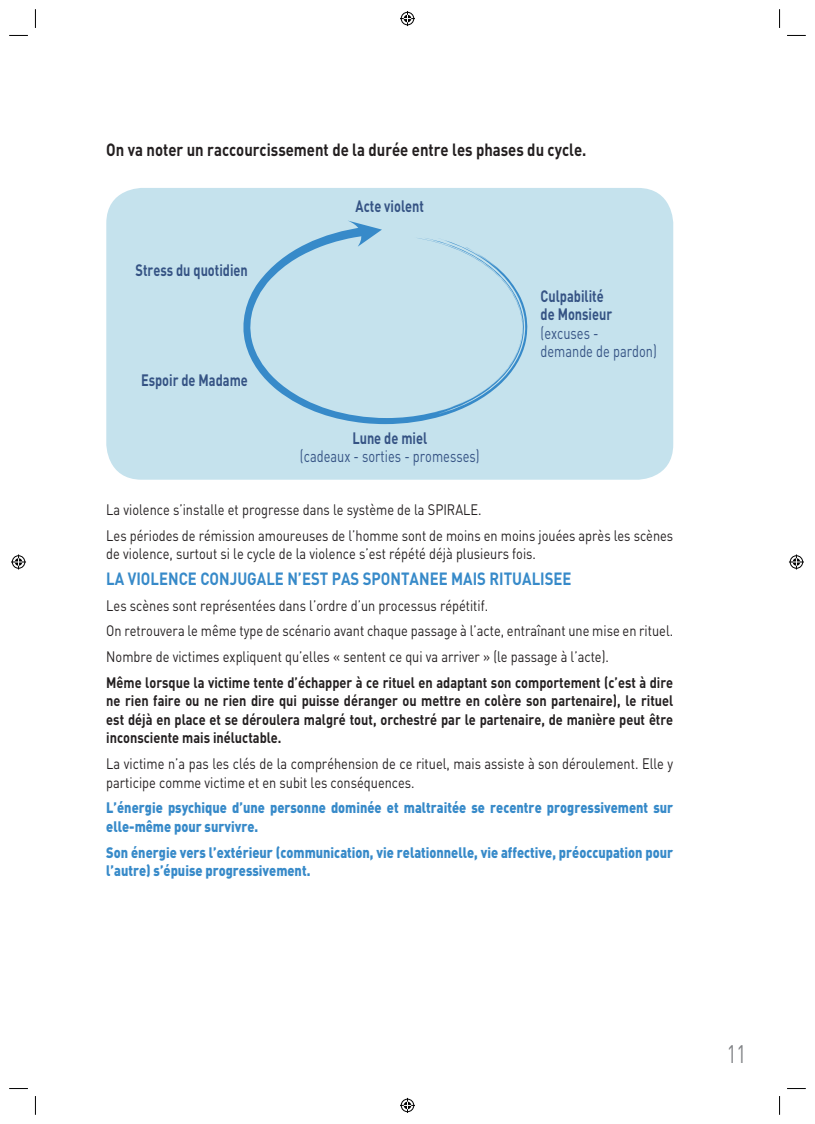
<style>
.page{position:relative;width:815px;height:1124px;background:#fff}
.page>*{position:absolute;margin:0;border:0;box-sizing:border-box;transform-origin:0 0}
.t1{font:25px "DIN";color:#808285;scale:.75 1}
.t2{font:700 17.5px "DIN";color:#231f20;scale:.85 1}
.t3{font:700 17.5px "DIN";color:#378ac9;scale:.85 1}
.t4{font:700 16.38px/18.4px "DIN";color:#355384;scale:.78 1}
.t5{font:16.38px/18.4px "DIN";color:#355384;scale:.78 1}
.t6{font:15px/25.6px "DIN";color:#231f20;scale:.85 1}
.t7{font:700 15px/18.6px "DIN";color:#231f20;text-align:justify;scale:.85 1}
.t8{font:900 15px/18.6px "DIN";color:#378ac9;scale:.85 1}
</style>
<div class="page">
<div style="left:106px;top:188px;width:567px;height:291px;background:#c5e2ed;border-radius:35px"></div>
<svg style="left:243px;top:230px;width:285px;height:194px"></svg>
<svg style="left:348px;top:220px;width:35px;height:28px"></svg>
<svg style="left:9px;top:35px;width:19px;height:1px"></svg>
<svg style="left:787px;top:35px;width:19px;height:1px"></svg>
<svg style="left:9px;top:1088px;width:19px;height:1px"></svg>
<svg style="left:787px;top:1088px;width:19px;height:1px"></svg>
<svg style="left:35px;top:9px;width:1px;height:19px"></svg>
<svg style="left:35px;top:1096px;width:1px;height:18px"></svg>
<svg style="left:779px;top:9px;width:1px;height:19px"></svg>
<svg style="left:779px;top:1096px;width:1px;height:18px"></svg>
<svg style="left:400px;top:11px;width:15px;height:15px"></svg>
<svg style="left:400px;top:1097px;width:15px;height:15px"></svg>
<svg style="left:11px;top:554px;width:15px;height:15px"></svg>
<svg style="left:789px;top:554px;width:15px;height:15px"></svg>
<p class="t2" style="left:106px;top:139px;width:566px">On va noter un raccourcissement de la durée entre les phases du cycle.</p>
<p class="t4" style="left:136px;top:260px;width:145px">Stress du quotidien</p>
<p class="t4" style="left:141px;top:370px;width:138px">Espoir de Madame</p>
<p class="t4" style="left:356px;top:196px;width:89px">Acte violent</p>
<p class="t4" style="left:352px;top:428px;width:97px">Lune de miel</p>
<p class="t5" style="left:300px;top:447px;width:232px">(cadeaux - sorties - promesses)</p>
<p class="t4" style="left:541px;top:286px;width:93px">Culpabilité de Monsieur</p>
<p class="t5" style="left:541px;top:323px;width:151px">(excuses -<br>demande de pardon)</p>
<p class="t6" style="left:106px;top:496px;width:668px">La violence s’installe et progresse dans le système de la SPIRALE.<br>Les périodes de rémission amoureuses de l’homme sont de moins en moins jouées après les scènes</p>
<p class="t6" style="left:106px;top:540px;width:507px">de violence, surtout si le cycle de la violence s’est répété déjà plusieurs fois.</p>
<p class="t3" style="left:106px;top:567px;width:549px">LA VIOLENCE CONJUGALE N’EST PAS SPONTANEE MAIS RITUALISEE</p>
<p class="t6" style="left:106px;top:592px;width:668px">Les scènes sont représentées dans l’ordre d’un processus répétitif.<br>On retrouvera le même type de scénario avant chaque passage à l’acte, entraînant une mise en rituel.<br>Nombre de victimes expliquent qu’elles « sentent ce qui va arriver » (le passage à l’acte).</p>
<p class="t7" style="left:106px;top:672px;width:668px">Même lorsque la victime tente d’échapper à ce rituel en adaptant son comportement (c’est à dire ne rien faire ou ne rien dire qui puisse déranger ou mettre en colère son partenaire), le rituel est déjà en place et se déroulera malgré tout, orchestré par le partenaire, de manière peut être inconsciente mais inéluctable.</p>
<p class="t6" style="left:106px;top:754px;width:668px;line-height:18.6px">La victime n’a pas les clés de la compréhension de ce rituel, mais assiste à son déroulement. Elle y participe comme victime et en subit les conséquences.</p>
<p class="t8" style="left:106px;top:797px;width:668px">L’énergie psychique d’une personne dominée et maltraitée se recentre progressivement sur elle-même pour survivre.</p>
<p class="t8" style="left:106px;top:842px;width:668px">Son énergie vers l’extérieur (communication, vie relationnelle, vie affective, préoccupation pour l’autre) s’épuise progressivement.</p>
<h1 class="t1" style="left:727px;top:1037px;width:28px">11</h1>
</div>
